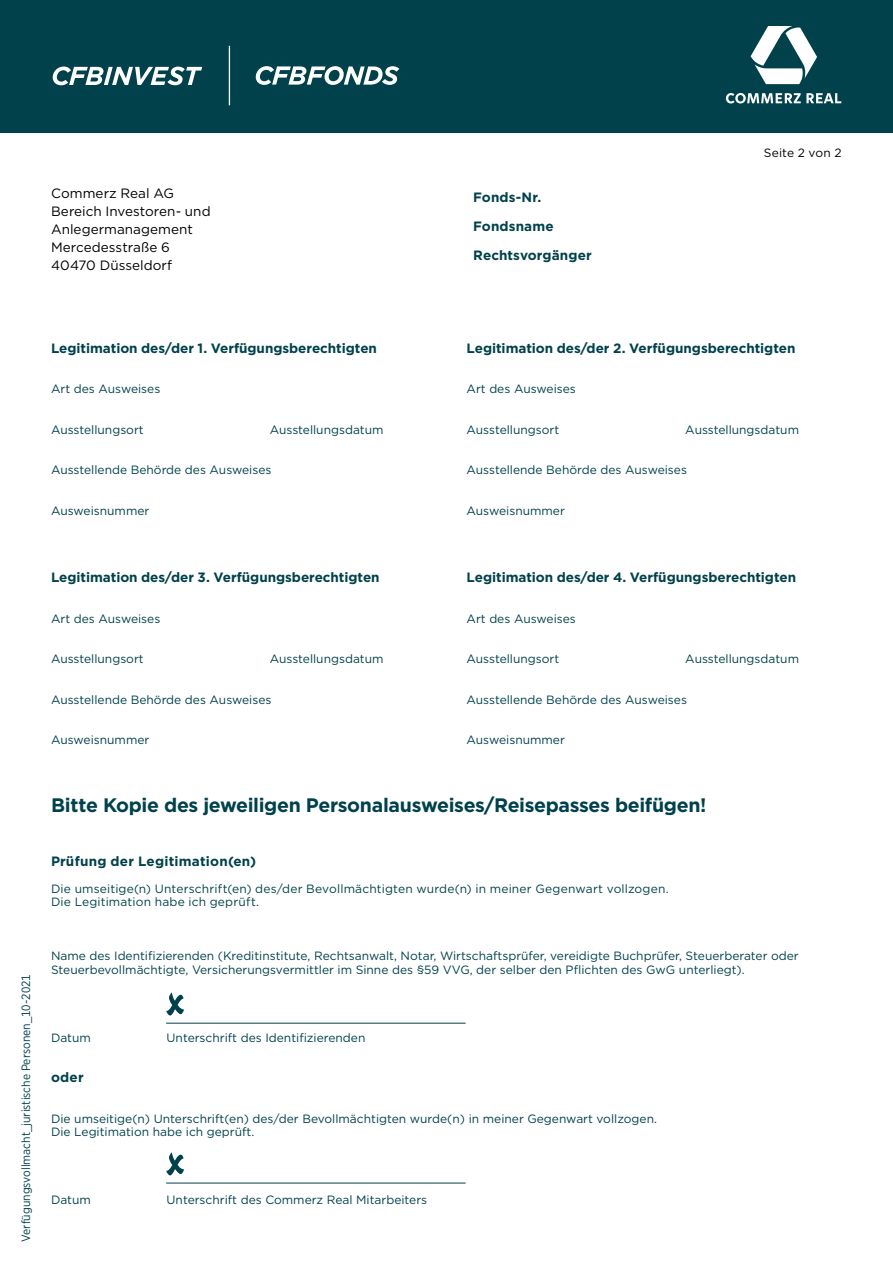
<style>
.page{position:relative;width:893px;height:1263px;background:#fff}
.page>*{position:absolute;margin:0;border:0;box-sizing:border-box;transform-origin:0 0}
.t1{font:700 19.5px "Gotham";letter-spacing:-.02em;color:#00414b}
.t2{font:700 13.5px/28.8px "Gotham";letter-spacing:-.005em;color:#00414b}
.t3{font:13.5px/18px "Gotham";letter-spacing:.005em;color:#000}
.t4{font:700 13.5px "Gotham";letter-spacing:.015em;color:#00414b}
.t5{font:12px/13.5px "Gotham";color:#00414b}
.t6{font:12px "Gotham Narrow";color:#00414b}
.t7{font:12px "Gotham";letter-spacing:.01em;color:#000}
</style>
<div class="page">
<hr style="left:166px;top:1023px;width:300px;height:1px;background:#00414b">
<hr style="left:166px;top:1183px;width:300px;height:1px;background:#00414b">
<div style="left:0;top:0;width:893px;height:133px;background:#00414b"></div>
<svg style="left:726px;top:93px;width:115px;height:10px"></svg>
<svg style="left:751px;top:26px;width:66px;height:58px"></svg>
<svg style="left:256px;top:66px;width:143px;height:19px"></svg>
<svg style="left:53px;top:67px;width:149px;height:18px"></svg>
<hr style="left:229px;top:46px;width:1px;height:59px;background:#fff">
<svg style="left:166px;top:992px;width:18px;height:23px"></svg>
<svg style="left:166px;top:1152px;width:18px;height:23px"></svg>
<p class="t3" style="left:51px;top:184px;width:161px">Commerz Real AG<br>Bereich Investoren- und<br>Anlegermanagement<br>Mercedesstraße 6<br>40470 Düsseldorf</p>
<p class="t2" style="left:473px;top:183px;width:120px">Fonds-Nr.<br>Fondsname<br>Rechtsvorgänger</p>
<p class="t7" style="left:764px;top:145px;width:79px">Seite 2 von 2</p>
<p class="t2" style="left:51px;top:334px;width:327px">Legitimation des/der 1. Verfügungsberechtigten</p>
<p class="t2" style="left:467px;top:334px;width:330px">Legitimation des/der 2. Verfügungsberechtigten</p>
<p class="t5" style="left:51px;top:382px;width:111px">Art des Ausweises</p>
<p class="t5" style="left:467px;top:382px;width:111px">Art des Ausweises</p>
<p class="t5" style="left:51px;top:423px;width:94px">Ausstellungsort</p>
<p class="t5" style="left:270px;top:423px;width:115px">Ausstellungsdatum</p>
<p class="t5" style="left:467px;top:423px;width:94px">Ausstellungsort</p>
<p class="t5" style="left:685px;top:423px;width:115px">Ausstellungsdatum</p>
<p class="t5" style="left:51px;top:463px;width:222px">Ausstellende Behörde des Ausweises</p>
<p class="t5" style="left:467px;top:463px;width:222px">Ausstellende Behörde des Ausweises</p>
<p class="t5" style="left:51px;top:504px;width:100px">Ausweisnummer</p>
<p class="t5" style="left:467px;top:504px;width:100px">Ausweisnummer</p>
<p class="t2" style="left:51px;top:563px;width:330px">Legitimation des/der 3. Verfügungsberechtigten</p>
<p class="t2" style="left:467px;top:563px;width:331px">Legitimation des/der 4. Verfügungsberechtigten</p>
<p class="t5" style="left:51px;top:612px;width:111px">Art des Ausweises</p>
<p class="t5" style="left:467px;top:612px;width:111px">Art des Ausweises</p>
<p class="t5" style="left:51px;top:652px;width:94px">Ausstellungsort</p>
<p class="t5" style="left:270px;top:652px;width:115px">Ausstellungsdatum</p>
<p class="t5" style="left:467px;top:652px;width:94px">Ausstellungsort</p>
<p class="t5" style="left:685px;top:652px;width:115px">Ausstellungsdatum</p>
<p class="t5" style="left:51px;top:693px;width:222px">Ausstellende Behörde des Ausweises</p>
<p class="t5" style="left:467px;top:693px;width:222px">Ausstellende Behörde des Ausweises</p>
<p class="t5" style="left:51px;top:733px;width:100px">Ausweisnummer</p>
<p class="t5" style="left:467px;top:733px;width:100px">Ausweisnummer</p>
<p class="t6" style="left:19px;top:1242px;width:269px;rotate:-90deg">Verfügungsvollmacht_juristische Personen_10-2021</p>
<h1 class="t1" style="left:51px;top:792px;width:657px">Bitte Kopie des jeweiligen Personalausweises/Reisepasses beifügen!</h1>
<p class="t4" style="left:51px;top:852px;width:207px">Prüfung der Legitimation(en)</p>
<p class="t5" style="left:51px;top:882px;width:619px">Die umseitige(n) Unterschrift(en) des/der Bevollmächtigten wurde(n) in meiner Gegenwart vollzogen.<br>Die Legitimation habe ich geprüft.</p>
<p class="t5" style="left:51px;top:949px;width:749px">Name des Identifizierenden (Kreditinstitute, Rechtsanwalt, Notar, Wirtschaftsprüfer, vereidigte Buchprüfer, Steuerberater oder<br>Steuerbevollmächtigte, Versicherungsvermittler im Sinne des §59 VVG, der selber den Pflichten des GwG unterliegt).</p>
<p class="t5" style="left:51px;top:1030px;width:41px">Datum</p>
<p class="t5" style="left:167px;top:1030px;width:200px">Unterschrift des Identifizierenden</p>
<p class="t2" style="left:51px;top:1063px;width:34px">oder</p>
<p class="t5" style="left:51px;top:1111px;width:607px">Die umseitige(n) Unterschrift(en) des/der Bevollmächtigten wurde(n) in meiner Gegenwart vollzogen.<br>Die Legitimation habe ich geprüft.</p>
<p class="t5" style="left:51px;top:1192px;width:41px">Datum</p>
<p class="t5" style="left:167px;top:1192px;width:262px">Unterschrift des Commerz Real Mitarbeiters</p>
</div>
